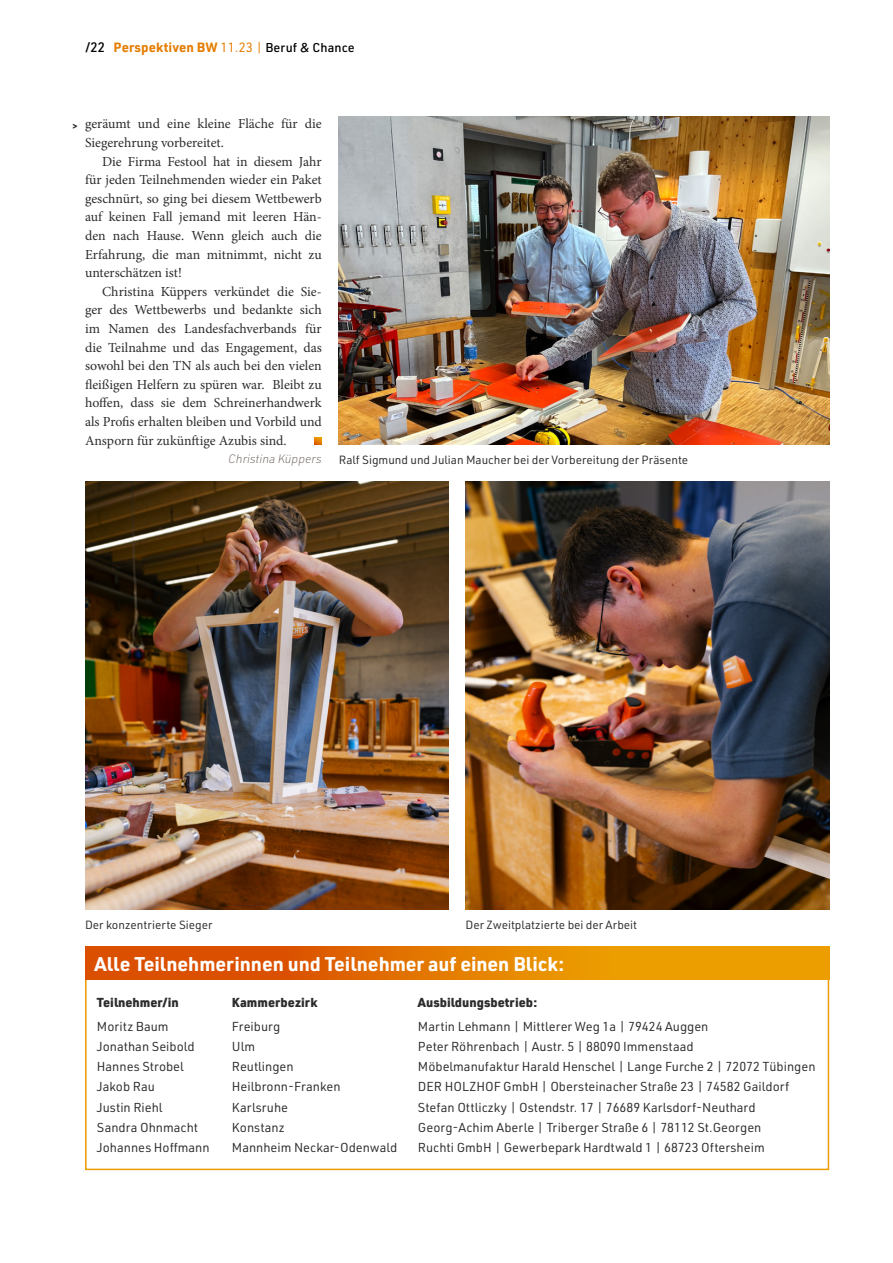
<style>
.page{position:relative;width:893px;height:1263px;background:#fff}
.page>*{position:absolute;margin:0;border:0;box-sizing:border-box;transform-origin:0 0}
.t1{font:700 19.5px "URWDIN";color:#fff}
.t2{font:13.8px/18.6px "Minion Pro";color:#2c2c2c;text-align:justify}
.t3{font:700 13.2px "URWDIN";letter-spacing:.005em;color:#e47d00}
.t4{font:12.75px "URWDIN";color:#2c2c2c}
.t5{font:900 12.75px "URWDIN";color:#2c2c2c}
.t6{font:italic 200 12px "URWDIN";color:#695c55}
.t7{font:11.7px "URWDIN";color:#2c2c2c}
.t8{font:700 10.5px "URWDIN";color:#2c2c2c}
.s1{font-weight:500;font-size:13.5px;color:#000}
.s2{font-weight:400}
.s3{font-weight:400;font-size:12.9px}
.s4{font-weight:500;font-size:12.6px;color:#000}
</style>
<div class="page">
<svg style="left:314px;top:437px;width:8px;height:8px"></svg>
<div style="left:85px;top:964px;width:744px;height:206px;background:#fff;border:2px solid #ec9d00"></div>
<svg style="left:85px;top:946px;width:744px;height:34px;background:#e37900"></svg>
<img style="left:466px;top:482px;width:363px;height:427px">
<img style="left:85px;top:482px;width:364px;height:427px">
<img style="left:339px;top:117px;width:490px;height:328px">
<p class="t3" style="left:85px;top:38px;width:271px"><span class="s1">/22</span> Perspektiven BW <span class="s2">11.23</span> <span class="s3">|</span> <span class="s4">Beruf &amp; Chance</span></p>
<p class="t8" style="left:72px;top:119px;width:7px">&gt;</p>
<p class="t2" style="left:85px;top:115px;width:238px">geräumt und eine kleine Fläche für die<br>Siegerehrung vorbereitet.</p>
<p class="t2" style="left:85px;top:152px;width:238px;text-indent:17px">Die Firma Festool hat in diesem Jahr für jeden Teilnehmenden wieder ein Paket geschnürt, so ging bei diesem Wettbewerb auf keinen Fall jemand mit leeren Hän&shy;den nach Hause. Wenn gleich auch die Erfahrung, die man mitnimmt, nicht zu unterschätzen ist!</p>
<p class="t2" style="left:85px;top:282px;width:238px;text-indent:17px">Christina Küppers verkündet die Sie&shy;ger des Wettbewerbs und bedankte sich im Namen des Landesfachverbands für die Teilnahme und das Engagement, das sowohl bei den TN als auch bei den vielen fleißigen Helfern zu spüren war. Bleibt zu hoffen, dass sie dem Schreinerhandwerk als Profis erhalten bleiben und Vorbild und Ansporn für zukünftige Azubis sind.</p>
<p class="t6" style="left:228px;top:451px;width:95px">Christina Küppers</p>
<p class="t7" style="left:339px;top:452px;width:351px">Ralf Sigmund und Julian Maucher bei der Vorbereitung der Präsente</p>
<p class="t7" style="left:85px;top:917px;width:129px">Der konzentrierte Sieger</p>
<p class="t7" style="left:466px;top:917px;width:173px">Der Zweitplatzierte bei der Arbeit</p>
<h1 class="t1" style="left:94px;top:950px;width:471px">Alle Teilnehmerinnen und Teilnehmer auf einen Blick:</h1>
<p class="t5" style="left:97px;top:994px;width:84px">Teilnehmer/in</p>
<p class="t5" style="left:232px;top:994px;width:87px">Kammerbezirk</p>
<p class="t5" style="left:418px;top:994px;width:121px">Ausbildungsbetrieb:</p>
<p class="t4" style="left:97px;top:1018px;width:73px">Moritz Baum</p>
<p class="t4" style="left:232px;top:1018px;width:50px">Freiburg</p>
<p class="t4" style="left:418px;top:1018px;width:292px">Martin Lehmann | Mittlerer Weg 1a | 79424 Auggen</p>
<p class="t4" style="left:97px;top:1038px;width:99px">Jonathan Seibold</p>
<p class="t4" style="left:232px;top:1038px;width:25px">Ulm</p>
<p class="t4" style="left:418px;top:1038px;width:277px">Peter Röhrenbach | Austr. 5 | 88090 Immenstaad</p>
<p class="t4" style="left:97px;top:1058px;width:88px">Hannes Strobel</p>
<p class="t4" style="left:232px;top:1058px;width:63px">Reutlingen</p>
<p class="t4" style="left:418px;top:1058px;width:399px">Möbelmanufaktur Harald Henschel | Lange Furche 2 | 72072 Tübingen</p>
<p class="t4" style="left:97px;top:1078px;width:59px">Jakob Rau</p>
<p class="t4" style="left:232px;top:1078px;width:110px">Heilbronn-Franken</p>
<p class="t4" style="left:418px;top:1078px;width:373px">DER HOLZHOF GmbH | Obersteinacher Straße 23 | 74582 Gaildorf</p>
<p class="t4" style="left:97px;top:1099px;width:67px">Justin Riehl</p>
<p class="t4" style="left:232px;top:1099px;width:58px">Karlsruhe</p>
<p class="t4" style="left:418px;top:1099px;width:339px">Stefan Ottliczky | Ostendstr. 17 | 76689 Karlsdorf-Neuthard</p>
<p class="t4" style="left:97px;top:1119px;width:103px">Sandra Ohnmacht</p>
<p class="t4" style="left:232px;top:1119px;width:54px">Konstanz</p>
<p class="t4" style="left:418px;top:1119px;width:345px">Georg-Achim Aberle | Triberger Straße 6 | 78112 St.Georgen</p>
<p class="t4" style="left:97px;top:1139px;width:114px">Johannes Hoffmann</p>
<p class="t4" style="left:232px;top:1139px;width:167px">Mannheim Neckar-Odenwald</p>
<p class="t4" style="left:418px;top:1139px;width:348px">Ruchti GmbH | Gewerbepark Hardtwald 1 | 68723 Oftersheim</p>
</div>
